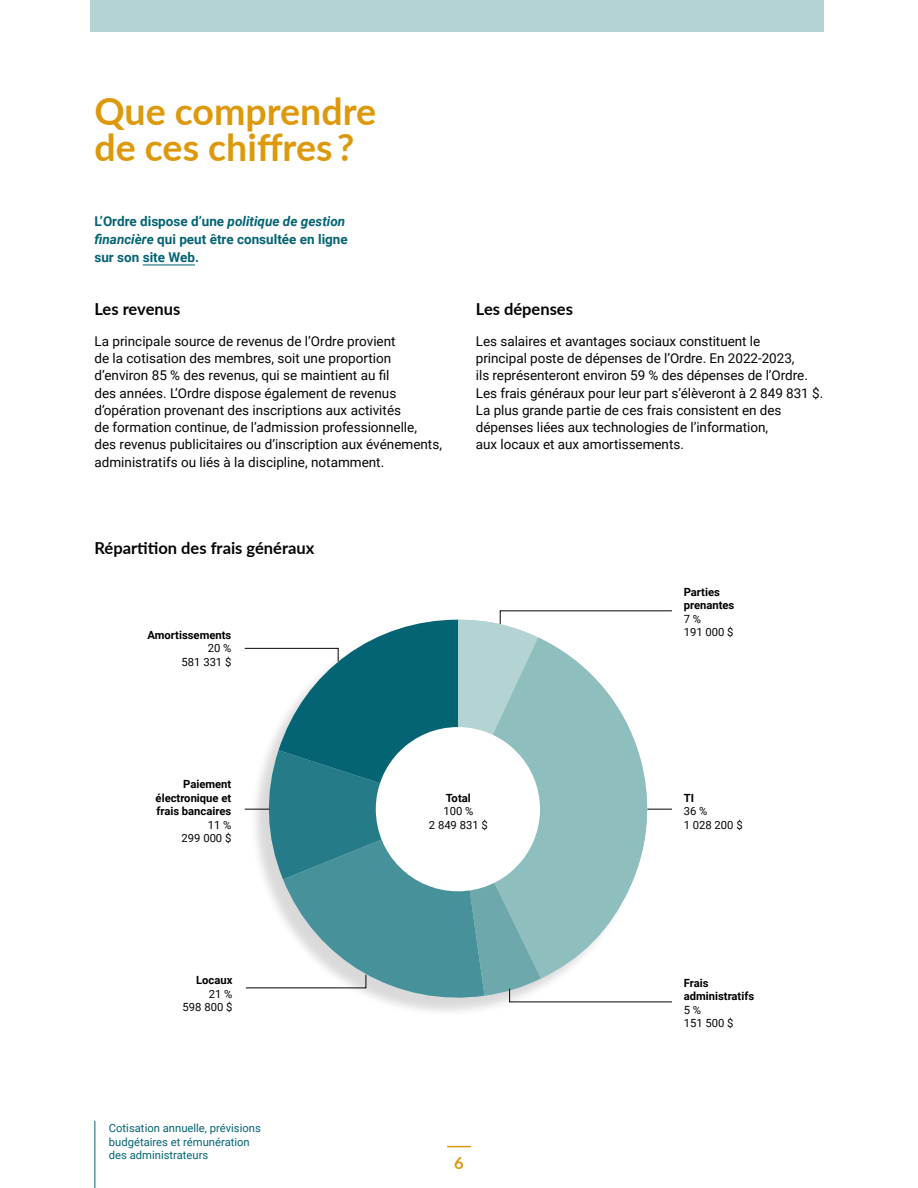
<style>
.page{position:relative;width:918px;height:1188px;background:#fff}
.page>*{position:absolute;margin:0;border:0;box-sizing:border-box;transform-origin:0 0}
.t1{font:700 37.5px/36px "Lato";color:#dd990b}
.t2{font:700 16.5px "Lato";color:#040505}
.t3{font:700 16.5px "Lato";color:#dd990b}
.t4{font:13.5px/17.2px "Roboto";letter-spacing:-.005em;color:#040505}
.t5{font:700 13.5px/18px "Roboto";color:#046474}
.t6{font:700 11.25px/13.5px "Roboto";color:#000}
.t7{font:11.25px/13.5px "Roboto";color:#046474}
.t8{font:11.25px/13.5px "Roboto";color:#040505;text-align:right}
.s1{font-style:italic}
</style>
<div class="page">
<svg style="left:447px;top:1146px;width:24px;height:1px"></svg>
<div style="left:90px;top:0;width:734px;height:32px;background:#b3d4d2"></div>
<hr style="left:94px;top:1121px;width:1px;height:67px;background:#046474">
<hr style="left:143px;top:265px;width:52px;height:1px;background:#046474">
<div style="left:249px;top:622px;width:396px;height:395px;background:#040505;opacity:.15"></div>
<svg style="left:244px;top:610px;width:428px;height:393px"></svg>
<h1 class="t1" style="left:94px;top:91px;width:283px">Que comprendre de ces chiffres ?</h1>
<p class="t5" style="left:94px;top:212px;width:255px">L’Ordre dispose d’une <span class="s1">politique de gestion financière</span> qui peut être consultée en ligne sur son site Web.</p>
<p class="t2" style="left:94px;top:297px;width:87px">Les revenus</p>
<p class="t4" style="left:94px;top:332px;width:349px">La principale source de revenus de l’Ordre provient<br>de la cotisation des membres, soit une proportion d’environ 85 % des revenus, qui se maintient au fil<br>des années. L’Ordre dispose également de revenus d’opération provenant des inscriptions aux activités<br>de formation continue, de l’admission professionnelle, des revenus publicitaires ou d’inscription aux événements, administratifs ou liés à la discipline, notamment.</p>
<p class="t2" style="left:94px;top:536px;width:221px">Répartition des frais généraux</p>
<p class="t6" style="left:147px;top:627px;width:85px">Amortissements</p>
<p class="t8" style="left:182px;top:641px;width:51px">20 %<br>581 331 $</p>
<p class="t2" style="left:476px;top:297px;width:99px">Les dépenses</p>
<p class="t4" style="left:476px;top:332px;width:349px">Les salaires et avantages sociaux constituent le<br>principal poste de dépenses de l’Ordre. En 2022-2023,<br>ils représenteront environ 59 % des dépenses de l’Ordre.<br>Les frais généraux pour leur part s’élèveront à 2 849 831 $.<br>La plus grande partie de ces frais consistent en des dépenses liées aux technologies de l’information,<br>aux locaux et aux amortissements.</p>
<p class="t6" style="left:684px;top:584px;width:52px">Parties prenantes</p>
<p class="t8" style="left:684px;top:611px;width:51px;text-align:left">7 %<br>191 000 $</p>
<p class="t6" style="left:156px;top:777px;width:77px;text-align:justify;text-indent:28px">Paiement électronique et frais bancaires</p>
<p class="t8" style="left:182px;top:817px;width:51px">11 %<br>299 000 $</p>
<p class="t6" style="left:196px;top:973px;width:38px">Locaux</p>
<p class="t8" style="left:183px;top:987px;width:51px">21 %<br>598 800 $</p>
<p class="t7" style="left:109px;top:1121px;width:154px">Cotisation annuelle, prévisions budgétaires et rémunération des administrateurs</p>
<p class="t6" style="left:446px;top:790px;width:26px">Total</p>
<p class="t8" style="left:429px;top:804px;width:60px;text-align:center">100 %<br>2 849 831 $</p>
<p class="t3" style="left:454px;top:1150px;width:11px">6</p>
<p class="t6" style="left:684px;top:790px;width:12px">TI</p>
<p class="t8" style="left:684px;top:804px;width:60px;text-align:left">36 %<br>1 028 200 $</p>
<p class="t6" style="left:684px;top:975px;width:72px">Frais administratifs</p>
<p class="t8" style="left:684px;top:1002px;width:51px;text-align:left">5 %<br>151 500 $</p>
</div>
